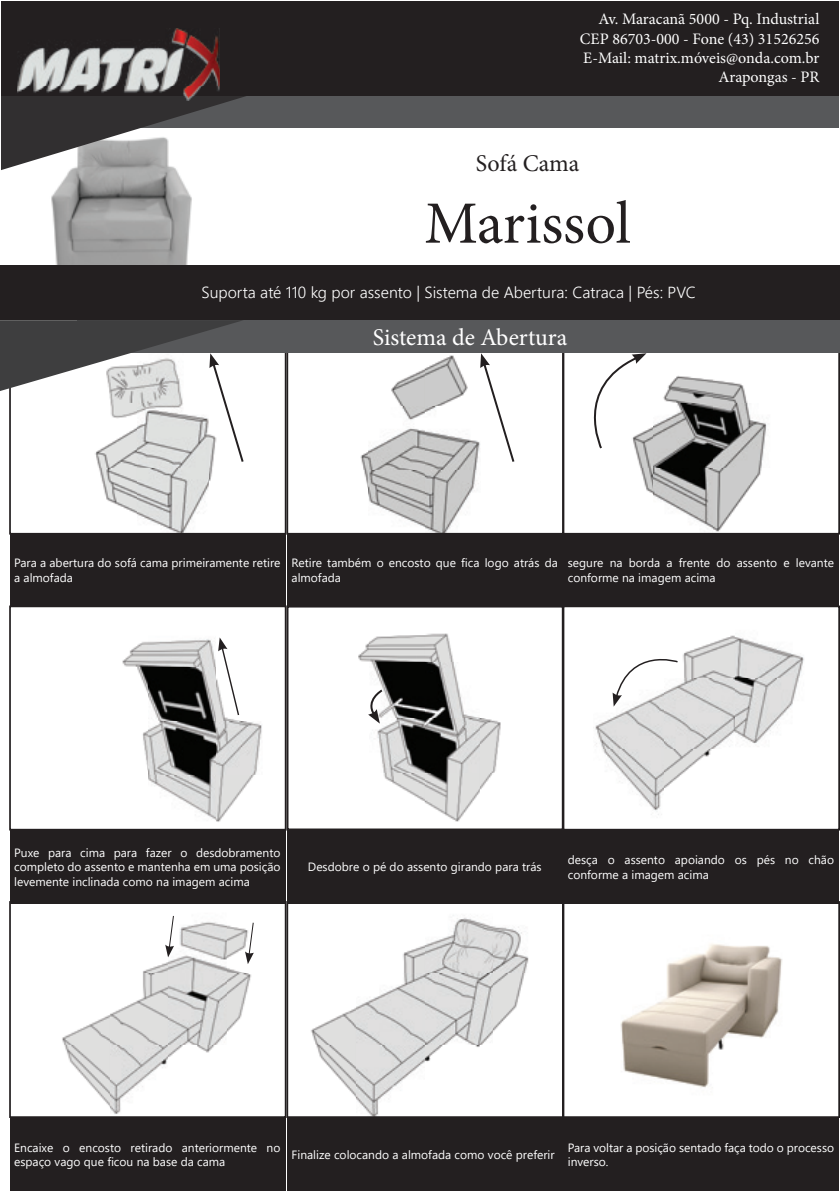
<style>
.page{position:relative;width:840px;height:1191px;background:#fff}
.page>*{position:absolute;margin:0;border:0;box-sizing:border-box;transform-origin:0 0}
.t1{font:60px "Minion Pro";letter-spacing:-.005em;color:#231f20}
.t2{font:24px "Minion Pro";color:#fff}
.t3{font:24px "Minion Pro";color:#231f20}
.t4{font:16px/19.2px "Minion Pro";color:#fff;text-align:right}
.t5{font:300 16px "Segoe UI";color:#fff}
.t6{font:12px/14.4px "Segoe UI";color:#fff}
</style>
<div class="page">
<img style="left:11px;top:170px;width:226px;height:96px">
<div style="left:1px;top:93px;width:837px;height:35px;background:#57585a"></div>
<svg style="left:1px;top:95px;width:278px;height:75px"></svg>
<div style="left:1px;top:1px;width:837px;height:94px;background:#231f20"></div>
<svg style="left:563px;top:901px;width:276px;height:217px"></svg>
<svg style="left:286px;top:901px;width:277px;height:217px"></svg>
<img style="left:62px;top:922px;width:189px;height:192px">
<div style="left:9px;top:901px;width:277px;height:217px;border:2px solid #231f20"></div>
<img style="left:122px;top:639px;width:140px;height:183px">
<div style="left:9px;top:605px;width:277px;height:225px;border:2px solid #231f20"></div>
<img style="left:595px;top:635px;width:209px;height:180px">
<div style="left:562px;top:605px;width:277px;height:225px;border:2px solid #231f20"></div>
<img style="left:358px;top:633px;width:143px;height:189px">
<div style="left:286px;top:605px;width:277px;height:225px;border:2px solid #231f20"></div>
<img style="left:97px;top:464px;width:117px;height:67px">
<div style="left:9px;top:338px;width:277px;height:196px;border:2px solid #231f20"></div>
<img style="left:360px;top:355px;width:120px;height:176px">
<div style="left:286px;top:338px;width:277px;height:196px;border:2px solid #231f20"></div>
<img style="left:635px;top:353px;width:132px;height:178px">
<div style="left:562px;top:338px;width:277px;height:196px;border:2px solid #231f20"></div>
<svg style="left:480px;top:353px;width:35px;height:109px"></svg>
<svg style="left:218px;top:637px;width:22px;height:79px"></svg>
<svg style="left:245px;top:922px;width:9px;height:42px"></svg>
<svg style="left:165px;top:915px;width:9px;height:42px"></svg>
<svg style="left:593px;top:353px;width:53px;height:97px"></svg>
<svg style="left:612px;top:646px;width:66px;height:60px"></svg>
<svg style="left:365px;top:688px;width:18px;height:35px"></svg>
<img style="left:17px;top:28px;width:203px;height:73px">
<div style="left:0;top:266px;width:839px;height:54px;background:#231f20"></div>
<div style="left:77px;top:320px;width:762px;height:33px;background:#57585a"></div>
<svg style="left:0;top:320px;width:244px;height:144px"></svg>
<div style="left:563px;top:533px;width:275px;height:73px;background:#231f20"></div>
<div style="left:563px;top:830px;width:275px;height:73px;background:#231f20"></div>
<div style="left:287px;top:533px;width:275px;height:73px;background:#231f20"></div>
<div style="left:287px;top:830px;width:275px;height:73px;background:#231f20"></div>
<div style="left:10px;top:533px;width:275px;height:73px;background:#231f20"></div>
<div style="left:10px;top:830px;width:275px;height:73px;background:#231f20"></div>
<div style="left:563px;top:1118px;width:275px;height:73px;background:#231f20"></div>
<div style="left:287px;top:1118px;width:275px;height:73px;background:#231f20"></div>
<div style="left:10px;top:1118px;width:275px;height:73px;background:#231f20"></div>
<h3 class="t4" style="left:579px;top:10px;width:241px">Av. Maracanã 5000 - Pq. Industrial<br>CEP 86703-000 - Fone (43) 31526256<br>E-Mail: matrix.móveis@onda.com.br<br>Arapongas - PR</h3>
<h2 class="t3" style="left:475px;top:147px;width:105px">Sofá Cama</h2>
<h1 class="t1" style="left:424px;top:183px;width:208px">Marissol</h1>
<h3 class="t5" style="left:201px;top:277px;width:495px">Suporta até 110 kg por assento | Sistema de Abertura: Catraca | Pés: PVC</h3>
<h2 class="t2" style="left:372px;top:321px;width:196px">Sistema de Abertura</h2>
<p class="t6" style="left:14px;top:555px;width:268px">Para a abertura do sofá cama primeiramente retire a almofada</p>
<p class="t6" style="left:291px;top:555px;width:268px">Retire também o encosto que fica logo atrás da almofada</p>
<p class="t6" style="left:567px;top:555px;width:267px">segure na borda a frente do assento e levante conforme na imagem acima</p>
<p class="t6" style="left:14px;top:844px;width:268px;text-align:justify">Puxe para cima para fazer o desdobramento completo do assento e mantenha em uma posição levemente inclinada como na imagem acima</p>
<p class="t6" style="left:308px;top:859px;width:235px">Desdobre o pé do assento girando para trás</p>
<p class="t6" style="left:567px;top:851px;width:268px">desça o assento apoiando os pés no chão conforme a imagem acima</p>
<p class="t6" style="left:14px;top:1139px;width:267px">Encaixe o encosto retirado anteriormente no espaço vago que ficou na base da cama</p>
<p class="t6" style="left:291px;top:1146px;width:264px">Finalize colocando a almofada como você preferir</p>
<p class="t6" style="left:567px;top:1139px;width:268px">Para voltar a posição sentado faça todo o processo inverso.</p>
</div>
